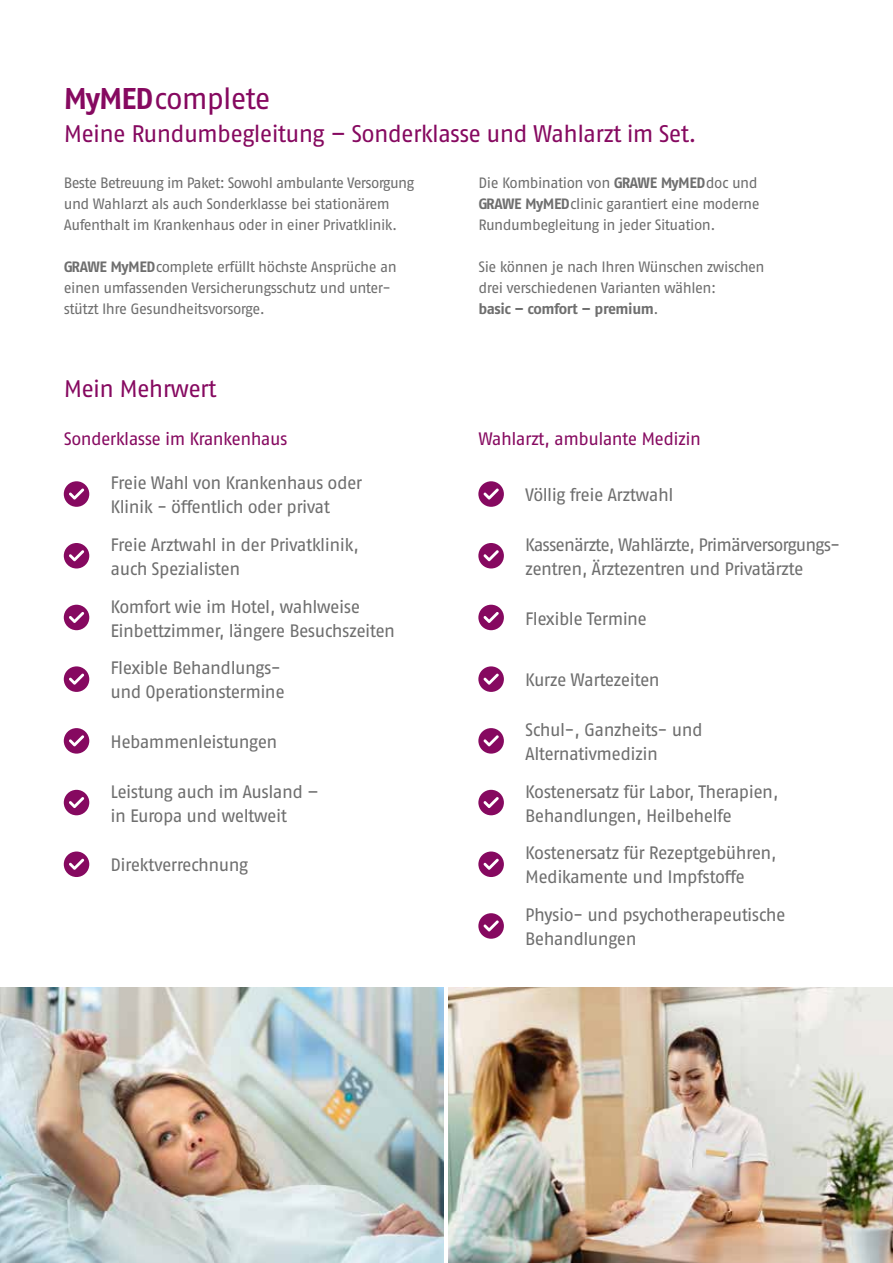
<style>
.page{position:relative;width:893px;height:1263px;background:#fff}
.page>*{position:absolute;margin:0;border:0;box-sizing:border-box;transform-origin:0 0}
.t1{font:30px "Fago Pro";letter-spacing:-.03em;color:#860960}
.t2{font:24px "Fago Pro";letter-spacing:-.035em;color:#860960}
.t3{font:18px/24px "Fago Pro";letter-spacing:-.035em;color:#6e6e6e}
.t4{font:18px "Fago Pro";letter-spacing:-.03em;color:#860960}
.t5{font:15px/21px "Fago Pro";letter-spacing:-.035em;color:#6e6e6e}
.s1{font-weight:700}
</style>
<div class="page">
<svg style="left:478px;top:481px;width:26px;height:26px"></svg>
<svg style="left:478px;top:728px;width:26px;height:26px"></svg>
<svg style="left:478px;top:543px;width:26px;height:25px"></svg>
<svg style="left:478px;top:851px;width:26px;height:26px"></svg>
<svg style="left:478px;top:913px;width:26px;height:26px"></svg>
<svg style="left:478px;top:605px;width:26px;height:25px"></svg>
<svg style="left:478px;top:666px;width:26px;height:26px"></svg>
<svg style="left:478px;top:790px;width:26px;height:25px"></svg>
<svg style="left:64px;top:481px;width:25px;height:26px"></svg>
<svg style="left:64px;top:666px;width:25px;height:26px"></svg>
<svg style="left:64px;top:543px;width:25px;height:25px"></svg>
<svg style="left:64px;top:851px;width:25px;height:26px"></svg>
<svg style="left:64px;top:605px;width:25px;height:25px"></svg>
<svg style="left:64px;top:790px;width:25px;height:25px"></svg>
<svg style="left:64px;top:728px;width:25px;height:26px"></svg>
<img style="left:0;top:988px;width:443px;height:275px">
<img style="left:449px;top:988px;width:444px;height:275px">
<h1 class="t1" style="left:64px;top:80px;width:208px"><span class="s1">MyMED</span>complete</h1>
<h2 class="t2" style="left:64px;top:119px;width:635px">Meine Rundumbegleitung – Sonderklasse und Wahlarzt im Set.</h2>
<p class="t5" style="left:64px;top:172px;width:352px">Beste Betreuung im Paket: Sowohl ambulante Versorgung und Wahlarzt als auch Sonderklasse bei stationärem<br>Aufenthalt im Krankenhaus oder in einer Privatklinik.</p>
<p class="t5" style="left:64px;top:256px;width:335px"><span class="s1">GRAWE MyMED</span>complete erfüllt höchste Ansprüche an einen umfassenden Versicherungsschutz und unter&shy;stützt Ihre Gesundheitsvorsorge.</p>
<p class="t5" style="left:478px;top:172px;width:283px">Die Kombination von <span class="s1">GRAWE MyMED</span>doc und<br><span class="s1">GRAWE MyMED</span>clinic garantiert eine moderne<br>Rundumbegleitung in jeder Situation.</p>
<p class="t5" style="left:478px;top:256px;width:288px">Sie können je nach Ihren Wünschen zwischen drei verschiedenen Varianten wählen:<br><span class="s1">basic – comfort – premium</span>.</p>
<h2 class="t2" style="left:64px;top:374px;width:154px">Mein Mehrwert</h2>
<p class="t4" style="left:64px;top:428px;width:225px">Sonderklasse im Krankenhaus</p>
<p class="t4" style="left:478px;top:428px;width:224px">Wahlarzt, ambulante Medizin</p>
<p class="t3" style="left:525px;top:483px;width:150px">Völlig freie Arztwahl</p>
<p class="t3" style="left:111px;top:471px;width:253px">Freie Wahl von Krankenhaus oder<br>Klinik - öffentlich oder privat</p>
<p class="t3" style="left:111px;top:533px;width:250px">Freie Arztwahl in der Privatklinik, auch Spezialisten</p>
<p class="t3" style="left:111px;top:594px;width:286px">Komfort wie im Hotel, wahlweise<br>Einbettzimmer, längere Besuchszeiten</p>
<p class="t3" style="left:111px;top:656px;width:176px">Flexible Behandlungs&shy;und Operationstermine</p>
<p class="t3" style="left:111px;top:730px;width:168px">Hebammenleistungen</p>
<p class="t3" style="left:111px;top:779px;width:210px">Leistung auch im Ausland – in Europa und weltweit</p>
<p class="t3" style="left:111px;top:853px;width:139px">Direktverrechnung</p>
<p class="t3" style="left:525px;top:533px;width:317px">Kassenärzte, Wahlärzte, Primärversorgungs&shy;zentren, Ärztezentren und Privatärzte</p>
<p class="t3" style="left:525px;top:606px;width:123px">Flexible Termine</p>
<p class="t3" style="left:525px;top:668px;width:136px">Kurze Wartezeiten</p>
<p class="t3" style="left:525px;top:718px;width:179px">Schul-, Ganzheits- und<br>Alternativmedizin</p>
<p class="t3" style="left:525px;top:779px;width:255px">Kostenersatz für Labor, Therapien,<br>Behandlungen, Heilbehelfe</p>
<p class="t3" style="left:525px;top:841px;width:253px">Kostenersatz für Rezeptgebühren,<br>Medikamente und Impfstoffe</p>
<p class="t3" style="left:525px;top:903px;width:262px">Physio- und psychotherapeutische<br>Behandlungen</p>
</div>
